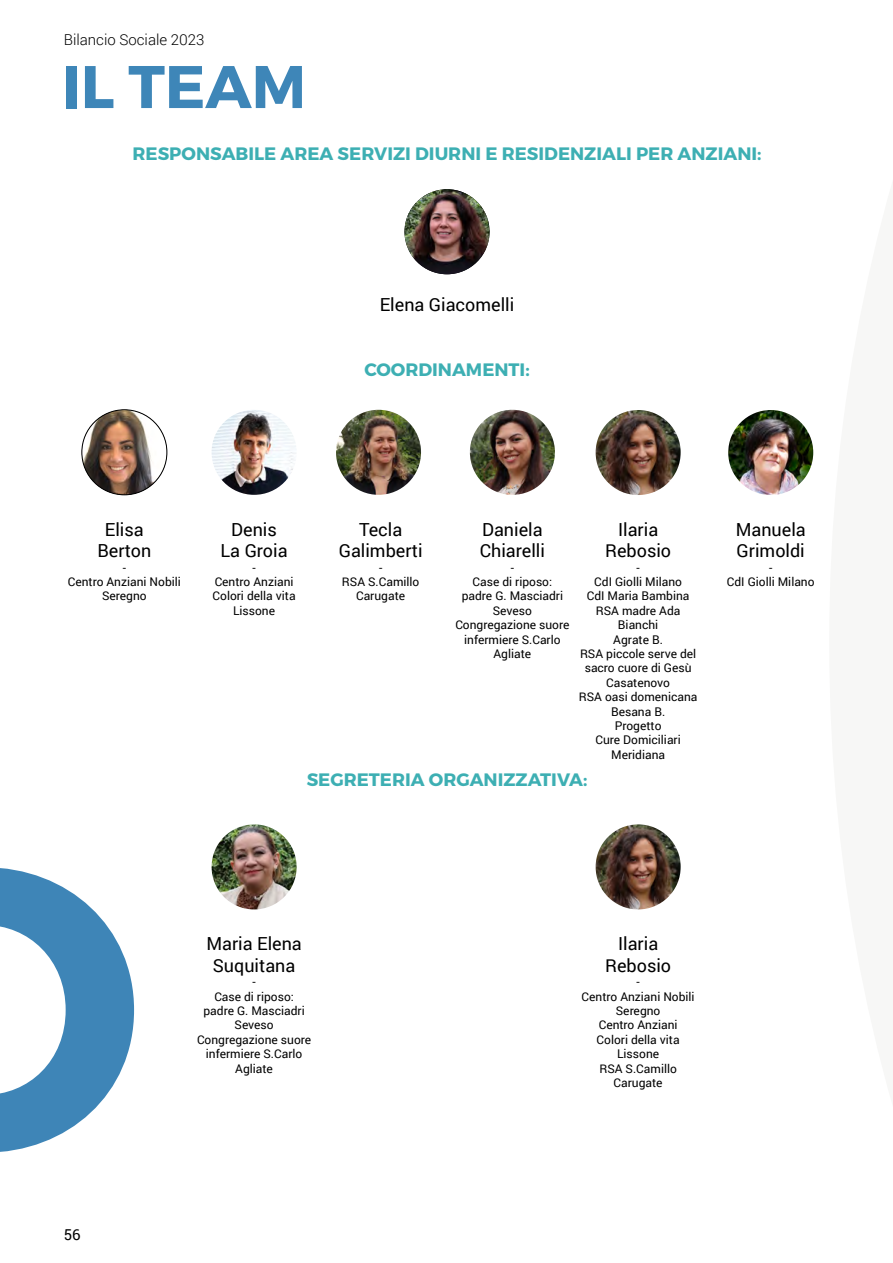
<style>
.page{position:relative;width:893px;height:1263px;background:#fff}
.page>*{position:absolute;margin:0;border:0;box-sizing:border-box;transform-origin:0 0}
.t1{font:700 60px "Montserrat";color:#3e86b8}
.t2{font:18px/21.6px "Roboto";color:#000;text-align:center}
.t3{font:700 18px "Montserrat";color:#3dafb3}
.t4{font:300 15px "Roboto";color:#000}
.t5{font:15px "Roboto";color:#000}
.t6{font:12px/14.4px "Roboto";color:#000;text-align:center}
</style>
<div class="page">
<img style="left:336px;top:410px;width:85px;height:85px;border-radius:43px">
<img style="left:212px;top:410px;width:85px;height:85px;border-radius:43px">
<img style="left:82px;top:410px;width:85px;height:85px;border-radius:43px">
<img style="left:470px;top:410px;width:85px;height:85px;border-radius:43px">
<img style="left:212px;top:824px;width:85px;height:85px;border-radius:43px">
<img style="left:404px;top:189px;width:86px;height:85px;border-radius:43px">
<img style="left:596px;top:410px;width:85px;height:85px;border-radius:43px">
<img style="left:596px;top:824px;width:85px;height:85px;border-radius:43px">
<img style="left:728px;top:410px;width:85px;height:85px;border-radius:43px">
<svg style="left:0;top:868px;width:134px;height:284px"></svg>
<p class="t4" style="left:64px;top:30px;width:142px">Bilancio Sociale 2023</p>
<h1 class="t1" style="left:62px;top:50px;width:246px">IL TEAM</h1>
<h2 class="t3" style="left:133px;top:142px;width:630px">RESPONSABILE AREA SERVIZI DIURNI E RESIDENZIALI PER ANZIANI:</h2>
<h2 class="t2" style="left:380px;top:293px;width:136px">Elena Giacomelli</h2>
<h2 class="t3" style="left:364px;top:358px;width:167px">COORDINAMENTI:</h2>
<h2 class="t2" style="left:97px;top:518px;width:56px">Elisa<br>Berton</h2>
<p class="t6" style="left:68px;top:560px;width:115px">-<br>Centro Anziani Nobili<br>Seregno</p>
<h2 class="t2" style="left:221px;top:518px;width:69px">Denis<br>La Groia</h2>
<p class="t6" style="left:213px;top:560px;width:84px">-<br>Centro Anziani<br>Colori della vita<br>Lissone</p>
<h2 class="t2" style="left:339px;top:518px;width:85px">Tecla<br>Galimberti</h2>
<p class="t6" style="left:342px;top:560px;width:79px">-<br>RSA S.Camillo<br>Carugate</p>
<h2 class="t2" style="left:480px;top:518px;width:67px;text-align:left">Daniela<br>Chiarelli</h2>
<p class="t6" style="left:455px;top:560px;width:116px">-<br>Case di riposo:<br>padre G. Masciadri<br>Seveso<br>Congregazione suore infermiere S.Carlo<br>Agliate</p>
<h2 class="t2" style="left:605px;top:518px;width:68px">Ilaria<br>Rebosio</h2>
<p class="t6" style="left:579px;top:560px;width:120px">-<br>CdI Giolli Milano<br>CdI Maria Bambina<br>RSA madre Ada<br>Bianchi<br>Agrate B.<br>RSA piccole serve del sacro cuore di Gesù<br>Casatenovo<br>RSA oasi domenicana<br>Besana B.<br>Progetto<br>Cure Domiciliari<br>Meridiana</p>
<h2 class="t3" style="left:307px;top:769px;width:282px">SEGRETERIA ORGANIZZATIVA:</h2>
<h2 class="t2" style="left:736px;top:518px;width:72px;text-align:left">Manuela<br>Grimoldi</h2>
<p class="t6" style="left:727px;top:560px;width:89px">-<br>CdI Giolli Milano</p>
<p class="t5" style="left:64px;top:1224px;width:18px">56</p>
<h2 class="t2" style="left:206px;top:932px;width:97px">Maria Elena<br>Suquitana</h2>
<p class="t6" style="left:197px;top:974px;width:116px">-<br>Case di riposo:<br>padre G. Masciadri<br>Seveso<br>Congregazione suore infermiere S.Carlo<br>Agliate</p>
<h2 class="t2" style="left:605px;top:932px;width:68px">Ilaria<br>Rebosio</h2>
<p class="t6" style="left:582px;top:974px;width:115px">-<br>Centro Anziani Nobili<br>Seregno<br>Centro Anziani<br>Colori della vita<br>Lissone<br>RSA S.Camillo<br>Carugate</p>
</div>
